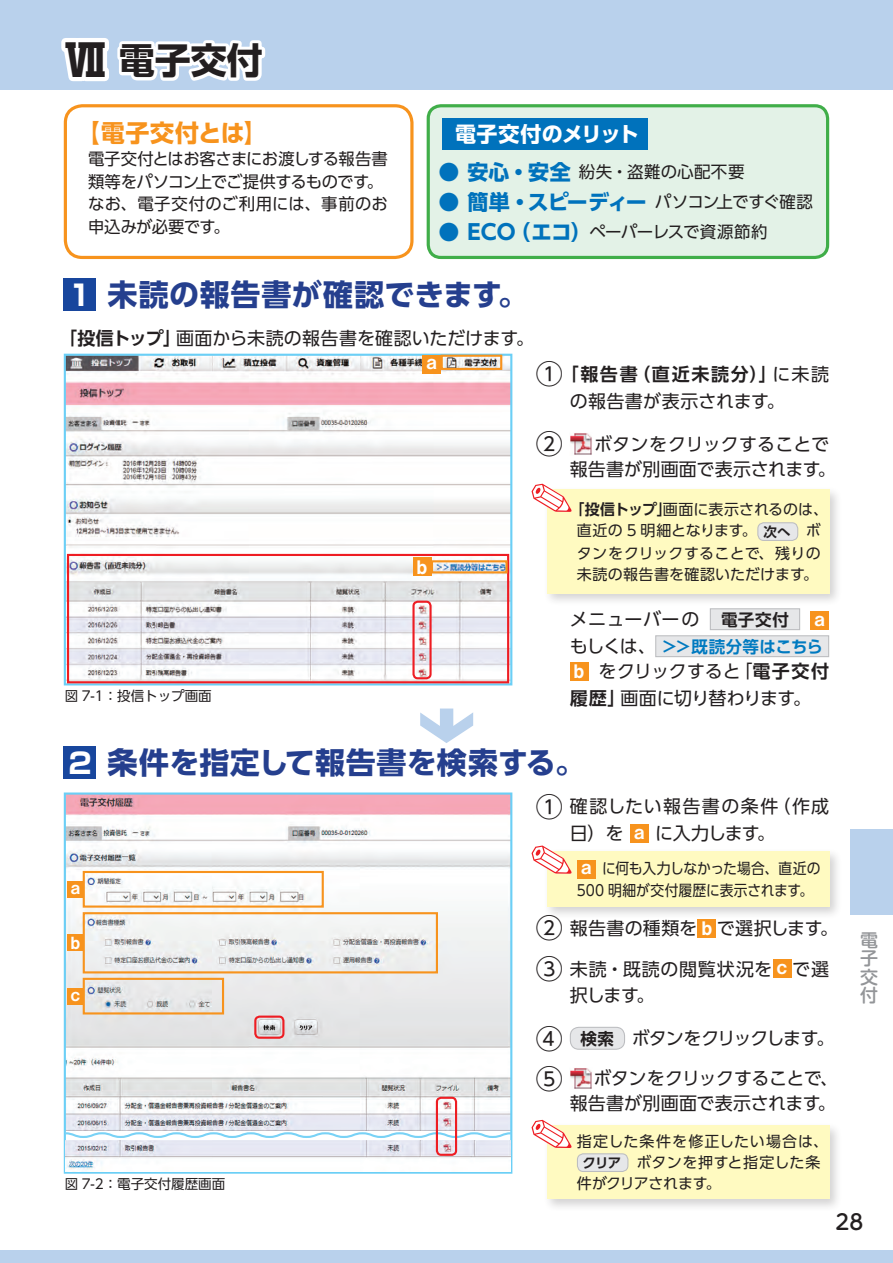
<style>
.page{position:relative;width:893px;height:1263px;background:#fff}
.page>*{position:absolute;margin:0;border:0;box-sizing:border-box;transform-origin:0 0}
.t1{font:700 36px "UD Shin Go Pro";color:#231f20}
.t2{font:700 30px "UD Shin Go Pro";letter-spacing:.015em;color:#253f8e}
.t3{font:700 24px "UD Shin Go Pro";letter-spacing:.02em;color:#f7931d}
.t4{font:700 21px "UD Shin Go Pro";letter-spacing:-.07em;color:#0072bc}
.t5{font:700 21px "UD Shin Go Pro";letter-spacing:-.015em;color:#fff}
.t6{font:500 21px "UD Shin M Go Pro";color:#231f20}
.t7{font:18.6px "Midashi Go Pro MB31";color:#fff}
.t8{font:18px/24.8px "UD Shin Go Pro";color:#231f20}
.t9{font:18px/26.7px "UD Shin Go Pro";letter-spacing:-.02em;color:#231f20}
.t10{font:18px/27.3px "UD Shin Go Pro";letter-spacing:.05em;color:#231f20}
.t11{font:18px/26.7px "UD Shin Go Pro";letter-spacing:.04em;color:#231f20}
.t12{font:700 18px "UD Shin Go Pro De";letter-spacing:.1em;color:#231f20}
.t13{font:18px "UD Shin Go Pro";letter-spacing:-.065em;color:#231f20}
.t14{font:18px "UD Shin Go Pro";letter-spacing:.03em;color:#231f20}
.t15{font:500 18px/18.1px "UD Shin M Go Pro";color:#939598;text-align:justify}
.t16{font:16.8px "Midashi Go Pro MB31";color:#fff}
.t17{font:16.5px/22.5px "UD Shin Go Pro";letter-spacing:-.015em;color:#231f20}
.t18{font:16.5px "UD Shin Go Pro";letter-spacing:-.035em;color:#231f20}
.t19{font:16.5px "UD Shin Go Pro";letter-spacing:.025em;color:#231f20}
.t20{font:700 16.5px "UD Shin Go Pro De";letter-spacing:.02em;color:#007ac0}
.t21{font:15px/21.6px "UD Shin Go Pro";letter-spacing:.01em;color:#231f20;text-align:center}
.t22{font:15px/22.5px "UD Shin Go Pro";letter-spacing:-.01em;color:#231f20;scale:.92 1}
.t23{font:15px "UD Shin Go Pro";letter-spacing:.075em;color:#231f20}
.t24{font:15px "UD Shin Go Pro";letter-spacing:.04em;color:#231f20}
.t25{font:15px "UD Shin Go Pro";letter-spacing:-.025em;color:#231f20}
.t26{font:13.5px "UD Shin Go Pro";color:#231f20}
.s1{font-size:43.2px}
.s2{font-weight:700;font-size:21px;color:#0072bc}
.s3{font-weight:400;font-size:16.5px;color:#231f20}
.s4{font-family:"Shin Go Pro";font-size:28.5px;color:#fff}
.s5{font-family:"UD Shin Go Pro De";font-weight:700}
.s6{font-family:"UD Shin Go Pro";font-weight:400;font-size:27px}
.s7{font-family:"UD Shin Go Pro";font-weight:400}
.s8{font-size:27px}
.s9{font-family:"UD Shin Go Pro De";font-weight:700;font-size:13.5px}
.s10{font-family:"UD Shin Go Pro De";font-weight:700;font-size:16.5px}
.s11{font-family:"UD Shin Go Pro";font-weight:400;font-size:18px;color:#231f20}
.s12{font-family:"Midashi Go Pro MB31";font-size:18.6px;color:#fff}
</style>
<div class="page">
<div style="left:0;top:1250px;width:893px;height:13px;background:#b9d1ec"></div>
<div style="left:0;top:0;width:893px;height:89px;background:#b9d1ec"></div>
<div style="left:850px;top:829px;width:43px;height:85px;background:#b9d1ec"></div>
<img style="left:67px;top:357px;width:442px;height:323px">
<div style="left:64px;top:354px;width:448px;height:331px;border:2px solid #6bcff6"></div>
<img style="left:67px;top:795px;width:442px;height:335px">
<div style="left:64px;top:792px;width:448px;height:382px;border:2px solid #6bcff6"></div>
<img style="left:66px;top:1140px;width:444px;height:31px">
<svg style="left:63px;top:1131px;width:450px;height:8px"></svg>
<svg style="left:57px;top:38px;width:211px;height:98px"></svg>
<div style="left:64px;top:278px;width:32px;height:33px;background:#18469d"></div>
<img style="left:570px;top:433px;width:22px;height:22px">
<div style="left:710px;top:609px;width:90px;height:21px;background:#e6e7e9"></div>
<div style="left:710px;top:608px;width:90px;height:22px;border:1px solid #bcbdc0"></div>
<div style="left:810px;top:611px;width:19px;height:19px;background:#f7931d"></div>
<div style="left:656px;top:636px;width:173px;height:21px;background:#e6e7e9"></div>
<div style="left:655px;top:635px;width:174px;height:22px;border:1px solid #bcbdc0"></div>
<div style="left:570px;top:662px;width:18px;height:19px;background:#f7931d"></div>
<div style="left:64px;top:746px;width:32px;height:33px;background:#18469d"></div>
<div style="left:630px;top:824px;width:19px;height:19px;background:#f7931d"></div>
<div style="left:698px;top:919px;width:18px;height:18px;background:#f7931d"></div>
<div style="left:773px;top:959px;width:18px;height:19px;background:#f7931d"></div>
<div style="left:570px;top:1027px;width:55px;height:22px;background:#e6e7e9;border-radius:9px"></div>
<div style="left:570px;top:1027px;width:55px;height:23px;border:1px solid #bcbdc0;border-radius:9px"></div>
<img style="left:570px;top:1068px;width:22px;height:21px">
<div style="left:64px;top:104px;width:350px;height:155px;border:3px solid #f7931d;border-radius:17px"></div>
<div style="left:428px;top:106px;width:400px;height:151px;background:#e3f2e7;border-radius:13px"></div>
<div style="left:427px;top:104px;width:402px;height:155px;border:3px solid #40ae49;border-radius:13px"></div>
<div style="left:442px;top:118px;width:206px;height:32px;background:#0072bc"></div>
<div style="left:543px;top:486px;width:299px;height:120px;background:#231f20;opacity:.2"></div>
<div style="left:547px;top:490px;width:282px;height:104px;background:#fffac1"></div>
<div style="left:758px;top:523px;width:40px;height:17px;background:#e6e7e9;border-radius:6px"></div>
<div style="left:757px;top:522px;width:41px;height:19px;border:1px solid #bcbdc0;border-radius:6px"></div>
<svg style="left:531px;top:484px;width:41px;height:28px"></svg>
<div style="left:543px;top:847px;width:299px;height:73px;background:#231f20;opacity:.2"></div>
<div style="left:547px;top:851px;width:282px;height:56px;background:#fffac1"></div>
<div style="left:577px;top:860px;width:19px;height:18px;background:#f7931d"></div>
<svg style="left:531px;top:845px;width:41px;height:29px"></svg>
<div style="left:543px;top:1122px;width:299px;height:90px;background:#231f20;opacity:.2"></div>
<div style="left:547px;top:1126px;width:282px;height:73px;background:#fffac1"></div>
<div style="left:577px;top:1154px;width:51px;height:17px;background:#e6e7e9;border-radius:6px"></div>
<div style="left:577px;top:1153px;width:51px;height:19px;border:1px solid #bcbdc0;border-radius:6px"></div>
<svg style="left:531px;top:1120px;width:41px;height:28px"></svg>
<svg style="left:420px;top:708px;width:53px;height:35px"></svg>
<div style="left:67px;top:554px;width:442px;height:129px;border:2px solid #ee1d23"></div>
<div style="left:412px;top:601px;width:20px;height:78px;border:2px solid #ee1d23;border-radius:4px"></div>
<div style="left:431px;top:560px;width:77px;height:13px;border:2px solid #f7931d"></div>
<div style="left:441px;top:355px;width:61px;height:15px;border:2px solid #f7931d"></div>
<div style="left:422px;top:355px;width:19px;height:18px;background:#f7931d"></div>
<div style="left:413px;top:557px;width:18px;height:19px;background:#f7931d"></div>
<div style="left:67px;top:881px;width:17px;height:17px;background:#f7931d"></div>
<div style="left:67px;top:988px;width:17px;height:16px;background:#f7931d"></div>
<div style="left:67px;top:934px;width:17px;height:17px;background:#f7931d"></div>
<div style="left:83px;top:871px;width:241px;height:37px;border:2px solid #f7931d"></div>
<div style="left:83px;top:978px;width:141px;height:36px;border:2px solid #f7931d"></div>
<div style="left:83px;top:912px;width:355px;height:61px;border:2px solid #f7931d"></div>
<div style="left:254px;top:1015px;width:30px;height:24px;border:2px solid #ee1d23;border-radius:4px"></div>
<div style="left:436px;top:1097px;width:21px;height:59px;border:2px solid #ee1d23;border-radius:4px"></div>
<h1 class="t1" style="left:64px;top:31px;width:201px"><span class="s1">Ⅶ</span> 電子交付</h1>
<h3 class="t3" style="left:76px;top:113px;width:193px">【電子交付とは】</h3>
<p class="t17" style="left:88px;top:147px;width:301px">電子交付とはお客さまにお渡しする報告書類等をパソコン上でご提供するものです。なお、電子交付のご利用には、事前のお申込みが必要です。</p>
<p class="t19" style="left:438px;top:159px;width:308px"><span class="s2">● 安心・安全</span>紛失・盗難の心配不要</p>
<p class="t5" style="left:455px;top:116px;width:186px">電子交付のメリット</p>
<p class="t4" style="left:438px;top:185px;width:376px">● 簡単・スピーディー<span class="s3">パソコン上ですぐ確認</span></p>
<p class="t18" style="left:438px;top:219px;width:331px"><span class="s2">● ECO（エコ）</span>ペーパーレスで資源節約</p>
<h2 class="t2" style="left:68px;top:270px;width:461px"><span class="s4">1</span> 未読の報告書が確認できます。</h2>
<p class="t8" style="left:59px;top:325px;width:476px"><span class="s5">「投信トップ」</span>画面から未読の報告書を確認いただけます。</p>
<p class="t7" style="left:426px;top:347px;width:12px">a</p>
<p class="t26" style="left:65px;top:685px;width:148px">図 7-1：投信トップ画面</p>
<p class="t7" style="left:417px;top:552px;width:12px">b</p>
<p class="t12" style="left:536px;top:360px;width:295px"><span class="s6">①</span>「報告書（直近未読分）」<span class="s7">に未読</span></p>
<p class="t8" style="left:570px;top:388px;width:216px">の報告書が表示されます。</p>
<p class="t8" style="left:570px;top:431px;width:268px;text-indent:-34px"><span class="s8">②</span> ボタンをクリックすることで報告書が別画面で表示されます。</p>
<p class="t21" style="left:569px;top:498px;width:260px"><span class="s5">「投信トップ」</span>画面に表示されるのは、直近の 5 明細となります。<span class="s9">次へ</span> ボタンをクリックすることで、残りの未読の報告書を確認いただけます。</p>
<p class="t14" style="left:570px;top:605px;width:221px">メニューバーの <span class="s10">電子交付</span></p>
<p class="t7" style="left:815px;top:604px;width:12px">a</p>
<p class="t20" style="left:570px;top:633px;width:255px"><span class="s11">もしくは、</span>＞＞既読分等はこちら</p>
<p class="t9" style="left:570px;top:658px;width:261px"><span class="s12">b</span> をクリックすると「<span class="s5">電子交付履歴」</span>画面に切り替わります。</p>
<h2 class="t2" style="left:68px;top:738px;width:518px"><span class="s4">2</span> 条件を指定して報告書を検索する。</h2>
<p class="t10" style="left:570px;top:792px;width:261px;text-indent:-34px"><span class="s8">①</span> 確認したい報告書の条件（作成日）を <span class="s12">a</span> に入力します。</p>
<p class="t16" style="left:71px;top:874px;width:11px">a</p>
<p class="t16" style="left:71px;top:929px;width:11px">b</p>
<p class="t16" style="left:71px;top:981px;width:11px">c</p>
<p class="t26" style="left:65px;top:1173px;width:162px">図 7-2：電子交付履歴画面</p>
<p class="t22" style="left:577px;top:856px;width:266px"><span class="s12">a</span> に何も入力しなかった場合、直近の<br>500 明細が交付履歴に表示されます。</p>
<p class="t8" style="left:536px;top:915px;width:304px"><span class="s8">②</span> 報告書の種類を <span class="s12">b</span> で選択します。</p>
<p class="t11" style="left:570px;top:955px;width:261px;text-indent:-34px"><span class="s8">③</span> 未読・既読の閲覧状況を <span class="s12">c</span> で選択します。</p>
<p class="t13" style="left:536px;top:1024px;width:300px"><span class="s8">④</span> <span class="s10">検索</span> ボタンをクリックします。</p>
<p class="t9" style="left:536px;top:1066px;width:304px;line-height:24.8px;text-align:right"><span class="s8">⑤</span> ボタンをクリックすることで、報告書が別画面で表示されます。</p>
<p class="t23" style="left:577px;top:1129px;width:253px">指定した条件を修正したい場合は、</p>
<p class="t24" style="left:582px;top:1150px;width:240px"><span class="s9">クリア</span> ボタンを押すと指定した条</p>
<p class="t25" style="left:577px;top:1171px;width:145px">件がクリアされます。</p>
<p class="t15" style="left:860px;top:930px;width:19px">電子交付</p>
<p class="t6" style="left:835px;top:1204px;width:29px">28</p>
</div>
